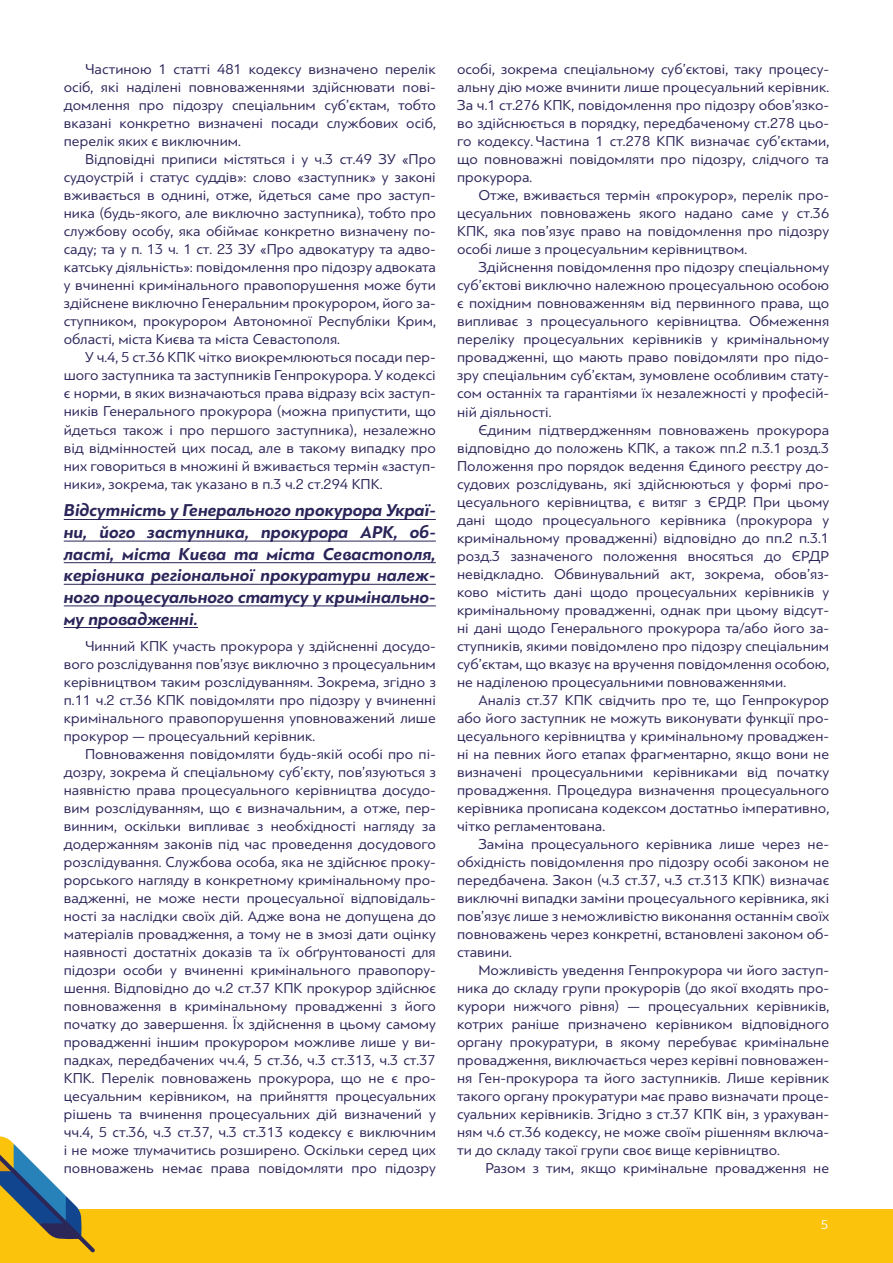
<style>
.page{position:relative;width:893px;height:1263px;background:#fff}
.page>*{position:absolute;margin:0;border:0;box-sizing:border-box;transform-origin:0 0}
.t1{font:italic 700 18px/21.6px "PF Bague Sans Pro";color:#2a2559;text-align:justify}
.t2{font:15px/18px "PF Bague Sans Pro";color:#2a2559;text-align:justify}
.t3{font:13.5px "PF Bague Sans Pro";color:#fff}
</style>
<div class="page">
<div style="left:0;top:1209px;width:893px;height:54px;background:#fbc30c"></div>
<svg style="left:0;top:1136px;width:95px;height:116px"></svg>
<hr style="left:64px;top:519px;width:372px;height:1px;background:#2a2559">
<hr style="left:64px;top:541px;width:372px;height:1px;background:#2a2559">
<hr style="left:64px;top:562px;width:372px;height:1px;background:#2a2559">
<hr style="left:64px;top:584px;width:372px;height:1px;background:#2a2559">
<hr style="left:64px;top:606px;width:372px;height:1px;background:#2a2559">
<hr style="left:64px;top:627px;width:134px;height:1px;background:#2a2559">
<p class="t2" style="left:64px;top:61px;width:374px;text-indent:21px">Частиною 1 статті 481 кодексу визначено перелік осіб, які наділені повноваженнями здійснювати пові&shy;домлення про підозру спеціальним суб’єктам, тобто вказані конкретно визначені посади службових осіб, перелік яких є виключним.</p>
<p class="t2" style="left:64px;top:151px;width:374px;text-indent:21px">Відповідні приписи містяться і у ч.3 ст.49 ЗУ «Про судоустрій і статус суддів»: слово «заступник» у законі вживається в однині, отже, йдеться саме про заступ&shy;ника (будь-якого, але виключно заступника), тобто про службову особу, яка обіймає конкретно визначену по&shy;саду; та у п. 13 ч. 1 ст. 23 ЗУ «Про адвокатуру та адво&shy;катську діяльність»: повідомлення про підозру адвоката у вчиненні кримінального правопорушення може бути здійснене виключно Генеральним прокурором, його за&shy;ступником, прокурором Автономної Республіки Крим, області, міста Києва та міста Севастополя.</p>
<p class="t2" style="left:64px;top:349px;width:374px;text-indent:21px">У ч.4, 5 ст.36 КПК чітко виокремлюються посади пер&shy;шого заступника та заступників Генпрокурора. У кодексі є норми, в яких визначаються права відразу всіх заступ&shy;ників Генерального прокурора (можна припустити, що йдеться також і про першого заступника), незалежно від відмінностей цих посад, але в такому випадку про них говориться в множині й вживається термін «заступ&shy;ники», зокрема, так указано в п.3 ч.2 ст.294 КПК.</p>
<p class="t1" style="left:64px;top:500px;width:374px">Відсутність у Генерального прокурора Украї&shy;ни, його заступника, прокурора АРК, об&shy;ласті, міста Києва та міста Севастополя, керівника регіональної прокуратури належ&shy;ного процесуального статусу у кримінально&shy;му провадженні.</p>
<p class="t2" style="left:64px;top:637px;width:374px;text-indent:21px">Чинний КПК участь прокурора у здійсненні досудо&shy;вого розслідування пов’язує виключно з процесуальним керівництвом таким розслідуванням. Зокрема, згідно з п.11 ч.2 ст.36 КПК повідомляти про підозру у вчиненні кримінального правопорушення уповноважений лише прокурор — процесуальний керівник.</p>
<p class="t2" style="left:64px;top:745px;width:374px;text-indent:21px">Повноваження повідомляти будь-якій особі про пі&shy;дозру, зокрема й спеціальному суб’єкту, пов’язуються з наявністю права процесуального керівництва досудо&shy;вим розслідуванням, що є визначальним, а отже, пер&shy;винним, оскільки випливає з необхідності нагляду за додержанням законів під час проведення досудового розслідування. Службова особа, яка не здійснює проку&shy;рорського нагляду в конкретному кримінальному про&shy;вадженні, не може нести процесуальної відповідаль&shy;ності за наслідки своїх дій. Адже вона не допущена до матеріалів провадження, а тому не в змозі дати оцінку наявності достатніх доказів та їх обґрунтованості для підозри особи у вчиненні кримінального правопору&shy;шення. Відповідно до ч.2 ст.37 КПК прокурор здійснює повноваження в кримінальному провадженні з його початку до завершення. Їх здійснення в цьому самому провадженні іншим прокурором можливе лише у ви&shy;падках, передбачених чч.4, 5 ст.36, ч.3 ст.313, ч.3 ст.37<br>КПК. Перелік повноважень прокурора, що не є про&shy;цесуальним керівником, на прийняття процесуальних рішень та вчинення процесуальних дій визначений у чч.4, 5 ст.36, ч.3 ст.37, ч.3 ст.313 кодексу є виключним і не може тлумачитись розширено. Оскільки серед цих повноважень немає права повідомляти про підозру</p>
<p class="t2" style="left:457px;top:61px;width:374px">особі, зокрема спеціальному суб’єктові, таку процесу&shy;альну дію може вчинити лише процесуальний керівник.<br>За ч.1 ст.276 КПК, повідомлення про підозру обов’язко&shy;во здійснюється в порядку, передбаченому ст.278 цьо&shy;го кодексу. Частина 1 ст.278 КПК визначає суб’єктами, що повноважні повідомляти про підозру, слідчого та прокурора.</p>
<p class="t2" style="left:457px;top:187px;width:374px;text-indent:21px">Отже, вживається термін «прокурор», перелік про&shy;цесуальних повноважень якого надано саме у ст.36<br>КПК, яка пов’язує право на повідомлення про підозру особі лише з процесуальним керівництвом.</p>
<p class="t2" style="left:457px;top:259px;width:374px;text-indent:21px">Здійснення повідомлення про підозру спеціальному суб’єктові виключно належною процесуальною особою є похідним повноваженням від первинного права, що випливає з процесуального керівництва. Обмеження переліку процесуальних керівників у кримінальному провадженні, що мають право повідомляти про підо&shy;зру спеціальним суб’єктам, зумовлене особливим стату&shy;сом останніх та гарантіями їх незалежності у професій&shy;ній діяльності.</p>
<p class="t2" style="left:457px;top:421px;width:374px;text-indent:21px">Єдиним підтвердженням повноважень прокурора відповідно до положень КПК, а також пп.2 п.3.1 розд.3<br>Положення про порядок ведення Єдиного реєстру до&shy;судових розслідувань, які здійснюються у формі про&shy;цесуального керівництва, є витяг з ЄРДР. При цьому дані щодо процесуального керівника (прокурора у кримінальному провадженні) відповідно до пп.2 п.3.1 розд.3 зазначеного положення вносяться до ЄРДР невідкладно. Обвинувальний акт, зокрема, обов’яз&shy;ково містить дані щодо процесуальних керівників у кримінальному провадженні, однак при цьому відсут&shy;ні дані щодо Генерального прокурора та/або його за&shy;ступників, якими повідомлено про підозру спеціальним суб’єктам, що вказує на вручення повідомлення особою, не наділеною процесуальними повноваженнями.</p>
<p class="t2" style="left:457px;top:691px;width:374px;text-indent:21px">Аналіз ст.37 КПК свідчить про те, що Генпрокурор або його заступник не можуть виконувати функції про&shy;цесуального керівництва у кримінальному проваджен&shy;ні на певних його етапах фрагментарно, якщо вони не визначені процесуальними керівниками від початку провадження. Процедура визначення процесуального керівника прописана кодексом достатньо імперативно, чітко регламентована.</p>
<p class="t2" style="left:457px;top:835px;width:374px;text-indent:21px">Заміна процесуального керівника лише через не&shy;обхідність повідомлення про підозру особі законом не передбачена. Закон (ч.3 ст.37, ч.3 ст.313 КПК) визначає виключні випадки заміни процесуального керівника, які пов’язує лише з неможливістю виконання останнім своїх повноважень через конкретні, встановлені законом об&shy;ставини.</p>
<p class="t2" style="left:457px;top:961px;width:374px;text-indent:21px">Можливість уведення Генпрокурора чи його заступ&shy;ника до складу групи прокурорів (до якої входять про&shy;курори нижчого рівня) — процесуальних керівників, котрих раніше призначено керівником відповідного органу прокуратури, в якому перебуває кримінальне провадження, виключається через керівні повноважен&shy;ня Ген-прокурора та його заступників. Лише керівник такого органу прокуратури має право визначати проце&shy;суальних керівників. Згідно з ст.37 КПК він, з урахуван&shy;ням ч.6 ст.36 кодексу, не може своїм рішенням включа&shy;ти до складу такої групи своє вище керівництво.</p>
<p class="t2" style="left:485px;top:1159px;width:345px">Разом з тим, якщо кримінальне провадження не</p>
<p class="t3" style="left:821px;top:1217px;width:9px">5</p>
</div>
